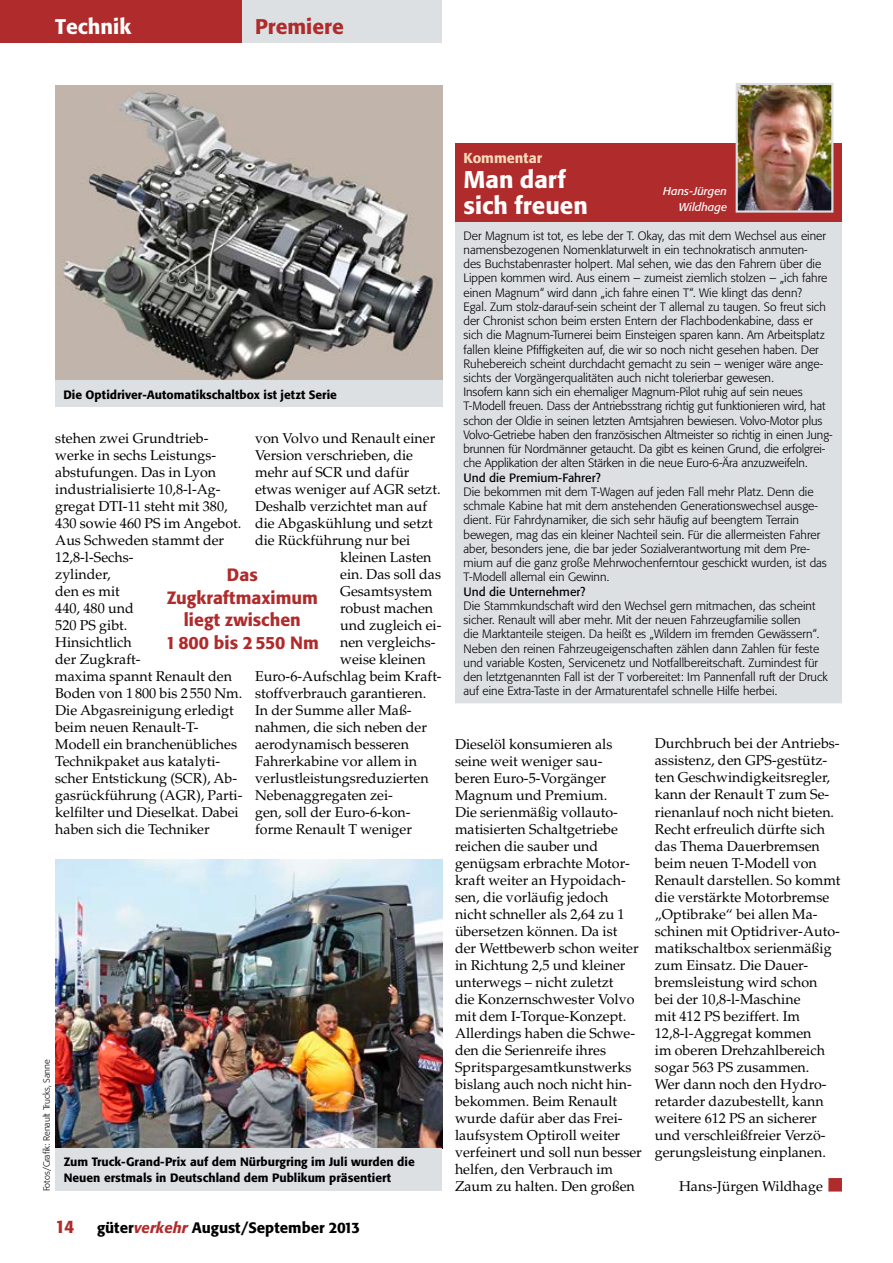
<style>
.page{position:relative;width:893px;height:1263px;background:#fff}
.page>*{position:absolute;margin:0;border:0;box-sizing:border-box;transform-origin:0 0}
.t1{font:500 24px/25.5px "Formata BQ";color:#fff}
.t2{font:500 21px "Formata BQ";color:#b02b2b}
.t3{font:500 21px "Formata BQ";color:#fff}
.t4{font:500 18px "Formata BQ";color:#b02b2b}
.t5{font:500 17.7px/22.5px "Formata BQ";color:#b02b2b;text-align:center}
.t6{font:500 15px "Formata BQ";color:#000}
.t7{font:14.25px/17px "Palatino";color:#000}
.t8{font:500 14.25px "Formata BQ";color:#f7dbba}
.t9{font:300 12px/14.2px "Formata BQ";color:#000}
.t10{font:500 12px/15.8px "Formata BQ";color:#000}
.t11{font:12px "Formata BQ";color:#000}
.t12{font:italic 11.25px/15.8px "Formata BQ";color:#fff;text-align:right}
.t13{font:300 9px "Formata BQ";color:#000}
.s1{font-style:italic;color:#b02b2b}
</style>
<div class="page">
<div style="left:828px;top:1178px;width:14px;height:13px;background:#b02b2b"></div>
<div style="left:455px;top:143px;width:387px;height:79px;background:#b02b2b"></div>
<div style="left:455px;top:222px;width:387px;height:482px;background:#dce0e2"></div>
<hr style="left:455px;top:703px;width:387px;height:2px;background:#fff">
<img style="left:739px;top:86px;width:91px;height:124px">
<div style="left:736px;top:83px;width:97px;height:130px;border:2px solid #dce0e2"></div>
<img style="left:55px;top:85px;width:387px;height:295px">
<div style="left:55px;top:381px;width:387px;height:26px;background:#dce0e2"></div>
<img style="left:55px;top:859px;width:387px;height:289px">
<div style="left:55px;top:1148px;width:387px;height:43px;background:#dce0e2"></div>
<div style="left:0;top:0;width:242px;height:43px;background:#b02b2b"></div>
<div style="left:242px;top:0;width:200px;height:43px;background:#dce0e2"></div>
<h2 class="t3" style="left:55px;top:14px;width:77px">Technik</h2>
<h2 class="t2" style="left:255px;top:14px;width:90px">Premiere</h2>
<p class="t10" style="left:63px;top:387px;width:275px">Die Optidriver-Automatikschaltbox ist jetzt Serie</p>
<p class="t7" style="left:55px;top:429px;width:189px">stehen zwei Grundtrieb&shy;werke in sechs Leistungs&shy;abstufungen. Das in Lyon industrialisierte 10,8-l-Ag&shy;gregat DTI-11 steht mit 380,<br>430 sowie 460 PS im Angebot.<br>Aus Schweden stammt der<br>12,8-l-Sechs-<br>zylinder,<br>den es mit<br>440, 480 und<br>520 PS gibt.<br>Hinsichtlich<br>der Zugkraft-<br>maxima spannt Renault den<br>Boden von 1800 bis 2550 Nm.<br>Die Abgasreinigung erledigt beim neuen Renault-T-<br>Modell ein branchenübliches<br>Technikpaket aus katalyti&shy;scher Entstickung (SCR), Ab&shy;gasrückführung (AGR), Parti&shy;kelfilter und Dieselkat. Dabei haben sich die Techniker</p>
<p class="t7" style="left:255px;top:430px;width:182px">von Volvo und Renault einer</p>
<p class="t7" style="left:255px;top:447px;width:159px">Version verschrieben, die</p>
<p class="t7" style="left:255px;top:464px;width:156px">mehr auf SCR und dafür</p>
<p class="t7" style="left:255px;top:481px;width:187px">etwas weniger auf AGR setzt.</p>
<p class="t7" style="left:255px;top:498px;width:174px">Deshalb verzichtet man auf</p>
<p class="t7" style="left:255px;top:515px;width:179px">die Abgaskühlung und setzt</p>
<p class="t7" style="left:255px;top:532px;width:157px">die Rückführung nur bei</p>
<p class="t7" style="left:340px;top:549px;width:93px">kleinen Lasten</p>
<p class="t7" style="left:340px;top:566px;width:102px">ein. Das soll das</p>
<p class="t7" style="left:340px;top:583px;width:94px">Gesamtsystem</p>
<p class="t7" style="left:340px;top:600px;width:95px">robust machen</p>
<p class="t7" style="left:340px;top:617px;width:103px">und zugleich ei-</p>
<p class="t7" style="left:340px;top:634px;width:97px">nen vergleichs-</p>
<p class="t7" style="left:340px;top:651px;width:87px">weise kleinen</p>
<p class="t7" style="left:255px;top:668px;width:188px">Euro-6-Aufschlag beim Kraft-</p>
<p class="t7" style="left:255px;top:685px;width:173px">stoffverbrauch garantieren.</p>
<p class="t7" style="left:255px;top:702px;width:158px">In der Summe aller Maß-</p>
<p class="t7" style="left:255px;top:719px;width:173px">nahmen, die sich neben der</p>
<p class="t7" style="left:255px;top:736px;width:155px">aerodynamisch besseren</p>
<p class="t7" style="left:255px;top:753px;width:163px">Fahrerkabine vor allem in</p>
<p class="t7" style="left:255px;top:770px;width:175px">verlustleistungsreduzierten</p>
<p class="t7" style="left:255px;top:787px;width:139px">Nebenaggregaten zei-</p>
<p class="t7" style="left:255px;top:804px;width:157px">gen, soll der Euro-6-kon-</p>
<p class="t7" style="left:255px;top:821px;width:158px">forme Renault T weniger</p>
<p class="t5" style="left:166px;top:563px;width:154px">Das<br>Zugkraftmaximum liegt zwischen<br>1800 bis 2550 Nm</p>
<p class="t13" style="left:42px;top:1191px;width:134px;rotate:-90deg">Fotos/Grafik: Renault Trucks, Sanne</p>
<p class="t10" style="left:64px;top:1154px;width:352px">Zum Truck-Grand-Prix auf dem Nürburgring im Juli wurden die<br>Neuen erstmals in Deutschland dem Publikum präsentiert</p>
<p class="t4" style="left:55px;top:1216px;width:21px">14</p>
<p class="t6" style="left:97px;top:1218px;width:265px">güter<span class="s1">verkehr</span> August/September 2013</p>
<p class="t8" style="left:463px;top:149px;width:80px">Kommentar</p>
<h1 class="t1" style="left:463px;top:167px;width:126px">Man darf sich freuen</h1>
<p class="t9" style="left:463px;top:228px;width:371px">Der Magnum ist tot, es lebe der T. Okay, das mit dem Wechsel aus einer namensbezogenen Nomenklaturwelt in ein technokratisch anmuten-<br>des Buchstabenraster holpert. Mal sehen, wie das den Fahrern über die Lippen kommen wird. Aus einem – zumeist ziemlich stolzen – „ich fahre einen Magnum“ wird dann „ich fahre einen T“. Wie klingt das denn?<br>Egal. Zum stolz-darauf-sein scheint der T allemal zu taugen. So freut sich der Chronist schon beim ersten Entern der Flachbodenkabine, dass er sich die Magnum-Turnerei beim Einsteigen sparen kann. Am Arbeitsplatz fallen kleine Pfiffigkeiten auf, die wir so noch nicht gesehen haben. Der Ruhebereich scheint durchdacht gemacht zu sein – weniger wäre ange&shy;sichts der Vorgängerqualitäten auch nicht tolerierbar gewesen.<br>Insofern kann sich ein ehemaliger Magnum-Pilot ruhig auf sein neues T-Modell freuen. Dass der Antriebsstrang richtig gut funktionieren wird, hat schon der Oldie in seinen letzten Amtsjahren bewiesen. Volvo-Motor plus Volvo-Getriebe haben den französischen Altmeister so richtig in einen Jung&shy;brunnen für Nordmänner getaucht. Da gibt es keinen Grund, die erfolgrei&shy;che Applikation der alten Stärken in die neue Euro-6-Ära anzuzweifeln.</p>
<p class="t11" style="left:463px;top:470px;width:139px">Und die Premium-Fahrer?</p>
<p class="t9" style="left:463px;top:485px;width:365px">Die bekommen mit dem T-Wagen auf jeden Fall mehr Platz. Denn die schmale Kabine hat mit dem anstehenden Generationswechsel ausge&shy;dient. Für Fahrdynamiker, die sich sehr häufig auf beengtem Terrain bewegen, mag das ein kleiner Nachteil sein. Für die allermeisten Fahrer aber, besonders jene, die bar jeder Sozialverantwortung mit dem Pre&shy;mium auf die ganz große Mehrwochenferntour geschickt wurden, ist das T-Modell allemal ein Gewinn.</p>
<p class="t11" style="left:463px;top:584px;width:124px">Und die Unternehmer?</p>
<p class="t9" style="left:463px;top:599px;width:366px">Die Stammkundschaft wird den Wechsel gern mitmachen, das scheint sicher. Renault will aber mehr. Mit der neuen Fahrzeugfamilie sollen<br>die Marktanteile steigen. Da heißt es „Wildern im fremden Gewässern“.<br>Neben den reinen Fahrzeugeigenschaften zählen dann Zahlen für feste und variable Kosten, Servicenetz und Notfallbereitschaft. Zumindest für den letztgenannten Fall ist der T vorbereitet: Im Pannenfall ruft der Druck auf eine Extra-Taste in der Armaturentafel schnelle Hilfe herbei.</p>
<p class="t12" style="left:663px;top:183px;width:65px">Hans-Jürgen<br>Wildhage</p>
<p class="t7" style="left:455px;top:735px;width:188px">Dieselöl konsumieren als seine weit weniger sau-<br>beren Euro-5-Vorgänger<br>Magnum und Premium.<br>Die serienmäßig vollauto&shy;matisierten Schaltgetriebe reichen die sauber und genügsam erbrachte Motor&shy;kraft weiter an Hypoidach&shy;sen, die vorläufig jedoch nicht schneller als 2,64 zu 1 übersetzen können. Da ist der Wettbewerb schon weiter in Richtung 2,5 und kleiner unterwegs – nicht zuletzt<br>die Konzernschwester Volvo mit dem I-Torque-Konzept.<br>Allerdings haben die Schwe&shy;den die Serienreife ihres<br>Spritspargesamtkunstwerks bislang auch noch nicht hin&shy;bekommen. Beim Renault wurde dafür aber das Frei&shy;laufsystem Optiroll weiter verfeinert und soll nun besser helfen, den Verbrauch im<br>Zaum zu halten. Den großen</p>
<p class="t7" style="left:655px;top:735px;width:187px">Durchbruch bei der Antriebs&shy;assistenz, den GPS-gestütz&shy;ten Geschwindigkeitsregler, kann der Renault T zum Se&shy;rienanlauf noch nicht bieten.<br>Recht erfreulich dürfte sich das Thema Dauerbremsen beim neuen T-Modell von<br>Renault darstellen. So kommt die verstärkte Motorbremse „Optibrake“ bei allen Ma&shy;schinen mit Optidriver-Auto&shy;matikschaltbox serienmäßig zum Einsatz. Die Dauer&shy;bremsleistung wird schon<br>bei der 10,8-l-Maschine<br>mit 412 PS beziffert. Im<br>12,8-l-Aggregat kommen<br>im oberen Drehzahlbereich sogar 563 PS zusammen.<br>Wer dann noch den Hydro&shy;retarder dazubestellt, kann weitere 612 PS an sicherer und verschleißfreier Verzö&shy;gerungsleistung einplanen.</p>
<p class="t7" style="left:679px;top:1178px;width:145px">Hans-Jürgen Wildhage</p>
</div>
